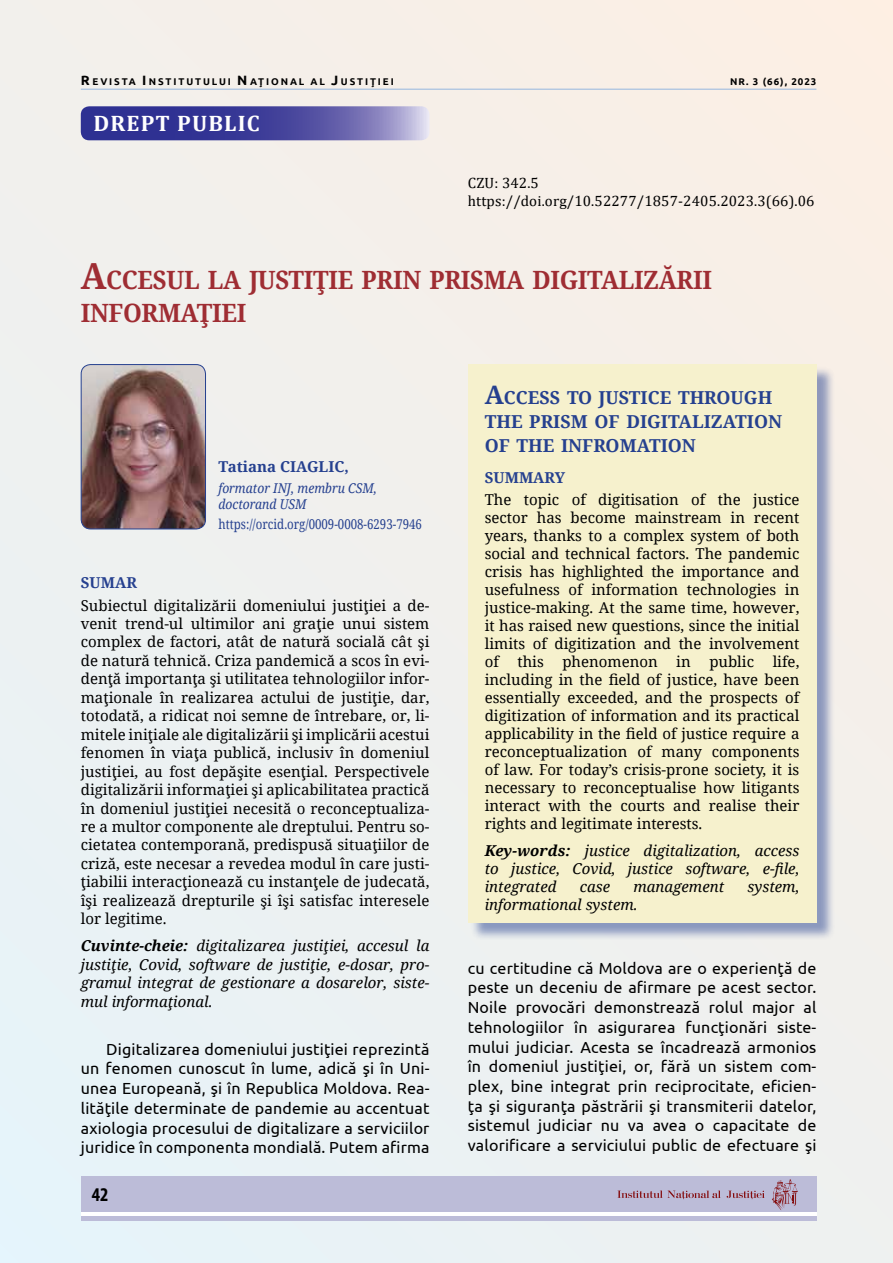
<style>
.page{position:relative;width:893px;height:1263px;background:#eff0ef}
.page>*{position:absolute;margin:0;border:0;box-sizing:border-box;transform-origin:0 0}
.t1{font:700 25.2px/33px "Noto Serif";letter-spacing:-.015em;color:#9f2d33;scale:.95 1}
.t2{font:700 22.5px "Cambria";letter-spacing:.05em;color:#fff}
.t3{font:700 condensed 19.5px "Myriad Pro";color:#000}
.t4{font:700 17.85px/24px "Noto Serif";color:#25408f}
.t5{font:16.05px/19.8px "Ubuntu";letter-spacing:.01em;color:#000;text-align:justify}
.t6{font:15px/18px "Noto Serif";color:#000;text-align:justify}
.t7{font:italic 15px/18.5px "Noto Serif";color:#000;text-align:justify}
.t8{font:15px/18px "Cambria";letter-spacing:.01em;color:#000}
.t9{font:700 15px "Noto Serif";color:#25408f}
.t10{font:13.5px "Noto Serif";color:#25408f;scale:.85 1}
.t11{font:italic 13.5px/16.2px "Noto Serif";color:#25408f;scale:.9 1}
.t12{font:700 9.75px "Ubuntu";letter-spacing:.195em;color:#000}
.s1{font-size:13.5px}
.s2{font-size:36px}
.s3{font-weight:700}
.s4{font-size:25.5px}
</style>
<div class="page">
<hr style="left:81px;top:89px;width:735px;height:1px;background:#95b6df">
<div style="left:81px;top:1176px;width:735px;height:45px;background:#bcbcd8"></div>
<hr style="left:81px;top:1213px;width:735px;height:3px;background:#fff">
<svg style="left:617px;top:1190px;width:104px;height:9px"></svg>
<svg style="left:727px;top:1190px;width:38px;height:9px"></svg>
<svg style="left:772px;top:1179px;width:26px;height:31px"></svg>
<img style="left:81px;top:365px;width:125px;height:164px">
<div style="left:81px;top:364px;width:125px;height:165px;border:1px solid #25408f;border-radius:9px"></div>
<div style="left:470px;top:366px;width:365px;height:575px;background:#25408f;opacity:.5"></div>
<div style="left:468px;top:364px;width:348px;height:558px;background:#f6f1cd"></div>
<svg style="left:81px;top:106px;width:346px;height:34px;background:#5352a4"></svg>
<p class="t12" style="left:81px;top:76px;width:315px"><span class="s1">R</span>EVISTA <span class="s1">I</span>NSTITUTULUI <span class="s1">N</span>AŢIONAL AL <span class="s1">J</span>USTIŢIEI</p>
<p class="t12" style="left:730px;top:75px;width:88px">NR. 3 (66), 2023</p>
<h2 class="t2" style="left:94px;top:108px;width:168px">DREPT PUBLIC</h2>
<p class="t8" style="left:468px;top:174px;width:348px">CZU: 342.5 https://doi.org/10.52277/1857-2405.2023.3(66).06</p>
<h1 class="t1" style="left:81px;top:262px;width:666px"><span class="s2">A</span>CCESUL LA JUSTIŢIE PRIN PRISMA DIGITALIZĂRII<br>INFORMAŢIEI</h1>
<p class="t9" style="left:218px;top:456px;width:132px">Tatiana CIAGLIC,</p>
<p class="t11" style="left:218px;top:479px;width:177px">formator INJ, membru CSM, doctorand USM</p>
<p class="t10" style="left:218px;top:515px;width:241px">https://orcid.org/0009-0008-6293-7946</p>
<p class="t9" style="left:81px;top:572px;width:58px">SUMAR</p>
<p class="t6" style="left:81px;top:595px;width:350px;line-height:18.5px">Subiectul digitalizării domeniului justiţiei a de&shy;venit trend-ul ultimilor ani graţie unui sistem complex de factori, atât de natură socială cât şi de natură tehnică. Criza pandemică a scos în evi&shy;denţă importanţa şi utilitatea tehnologiilor infor&shy;maţionale în realizarea actului de justiţie, dar, totodată, a ridicat noi semne de întrebare, or, li&shy;mitele iniţiale ale digitalizării şi implicării acestui fenomen în viaţa publică, inclusiv în domeniul justiţiei, au fost depăşite esenţial. Perspectivele digitalizării informaţiei şi aplicabilitatea practică în domeniul justiţiei necesită o reconceptualiza&shy;re a multor componente ale dreptului. Pentru so&shy;cietatea contemporană, predispusă situaţiilor de criză, este necesar a revedea modul în care justi&shy;ţiabilii interacţionează cu instanţele de judecată, îşi realizează drepturile şi îşi satisfac interesele lor legitime.</p>
<p class="t7" style="left:81px;top:936px;width:350px"><span class="s3">Cuvinte-cheie:</span> digitalizarea justiţiei, accesul la justiţie, Covid, software de justiţie, e-dosar, pro&shy;gramul integrat de gestionare a dosarelor, siste&shy;mul informaţional.</p>
<p class="t5" style="left:81px;top:1038px;width:350px;text-indent:26px">Digitalizarea domeniului justiţiei reprezintă un fenomen cunoscut în lume, adică şi în Uni&shy;unea Europeană, şi în Republica Moldova. Rea&shy;lităţile determinate de pandemie au accentuat axiologia procesului de digitalizare a serviciilor juridice în componenta mondială. Putem afirma</p>
<h3 class="t3" style="left:92px;top:1182px;width:18px">42</h3>
<p class="t4" style="left:485px;top:385px;width:299px"><span class="s4">A</span>CCESS TO JUSTICE THROUGH<br>THE PRISM OF DIGITALIZATION<br>OF THE INFROMATION</p>
<p class="t9" style="left:485px;top:467px;width:82px">SUMMARY</p>
<p class="t6" style="left:485px;top:490px;width:316px">The topic of digitisation of the justice sector has become mainstream in recent years, thanks to a complex system of both social and technical factors. The pandemic crisis has highlighted the importance and usefulness of information technologies in justice-making. At the same time, however, it has raised new questions, since the initial limits of digitization and the involvement of this phenomenon in public life, including in the field of justice, have been essentially exceeded, and the prospects of digitization of information and its practical applicability in the field of justice require a reconceptualization of many components of law. For today’s crisis-prone society, it is necessary to reconceptualise how litigants interact with the courts and realise their rights and legitimate interests.</p>
<p class="t7" style="left:485px;top:841px;width:316px;line-height:18px"><span class="s3">Key-words:</span> justice digitalization, access to justice, Covid, justice software, e-file, integrated</p>
<p class="t7" style="left:580px;top:877px;width:32px">case</p>
<p class="t7" style="left:633px;top:877px;width:92px">management</p>
<p class="t7" style="left:747px;top:877px;width:53px">system,</p>
<p class="t7" style="left:485px;top:895px;width:154px">informational system.</p>
<p class="t5" style="left:468px;top:957px;width:350px">cu certitudine că Moldova are o experienţă de peste un deceniu de afirmare pe acest sector.<br>Noile provocări demonstrează rolul major al tehnologiilor în asigurarea funcţionări siste&shy;mului judiciar. Acesta se încadrează armonios în domeniul justiţiei, or, fără un sistem com&shy;plex, bine integrat prin reciprocitate, eficien&shy;ţa şi siguranţa păstrării şi transmiterii datelor, sistemul judiciar nu va avea o capacitate de valorificare a serviciului public de efectuare şi</p>
</div>
